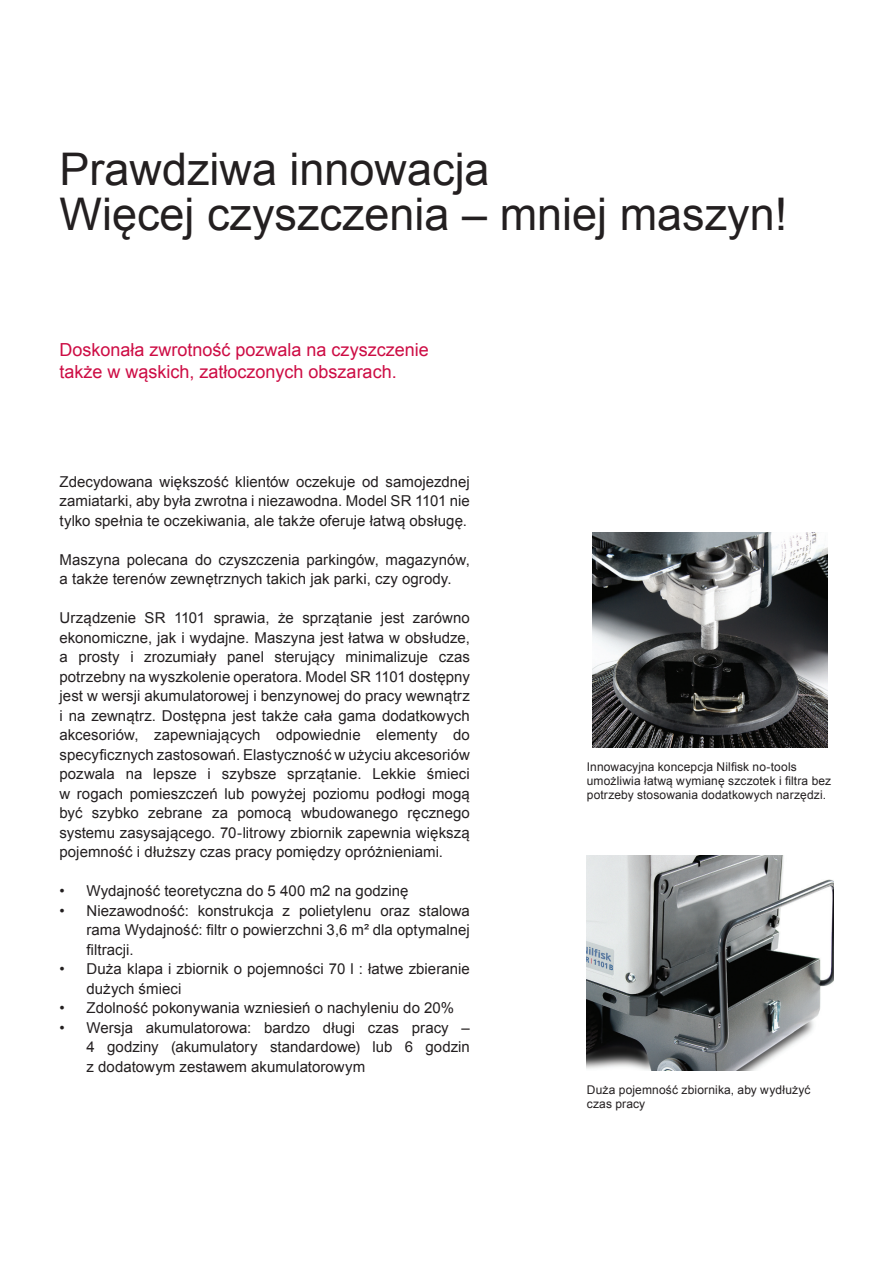
<style>
.page{position:relative;width:893px;height:1263px;background:#fff}
.page>*{position:absolute;margin:0;border:0;box-sizing:border-box;transform-origin:0 0}
.t1{font:45px/45px "Arial";color:#231f20}
.t2{font:18px/22.5px "Arial";color:#cd0c44}
.t3{font:15px/19.5px "Arial";letter-spacing:.005em;color:#231f20;text-align:justify}
.t4{font:12px/14.4px "Arial";letter-spacing:.01em;color:#231f20}
</style>
<div class="page">
<img style="left:593px;top:532px;width:234px;height:215px">
<img style="left:587px;top:855px;width:246px;height:215px">
<h1 class="t1" style="left:60px;top:146px;width:729px">Prawdziwa innowacja<br>Więcej czyszczenia – mniej maszyn!</h1>
<p class="t2" style="left:60px;top:338px;width:371px">Doskonała zwrotność pozwala na czyszczenie także w wąskich, zatłoczonych obszarach.</p>
<p class="t3" style="left:60px;top:472px;width:412px">Zdecydowana większość klientów oczekuje od samojezdnej zamiatarki, aby była zwrotna i niezawodna. Model SR 1101 nie tylko spełnia te oczekiwania, ale także oferuje łatwą obsługę.</p>
<p class="t3" style="left:60px;top:550px;width:412px">Maszyna polecana do czyszczenia parkingów, magazynów, a także terenów zewnętrznych takich jak parki, czy ogrody.</p>
<p class="t3" style="left:60px;top:608px;width:412px">Urządzenie SR 1101 sprawia, że sprzątanie jest zarówno ekonomiczne, jak i wydajne. Maszyna jest łatwa w obsłudze, a prosty i zrozumiały panel sterujący minimalizuje czas potrzebny na wyszkolenie operatora. Model SR 1101 dostępny jest w wersji akumulatorowej i benzynowej do pracy wewnątrz i na zewnątrz. Dostępna jest także cała gama dodatkowych akcesoriów, zapewniających odpowiednie elementy do specyficznych zastosowań. Elastyczność w użyciu akcesoriów pozwala na lepsze i szybsze sprzątanie. Lekkie śmieci w rogach pomieszczeń lub powyżej poziomu podłogi mogą być szybko zebrane za pomocą wbudowanego ręcznego systemu zasysającego. 70-litrowy zbiornik zapewnia większą pojemność i dłuższy czas pracy pomiędzy opróżnieniami.</p>
<p class="t3" style="left:60px;top:881px;width:350px">• Wydajność teoretyczna do 5 400 m2 na godzinę</p>
<p class="t3" style="left:87px;top:901px;width:385px;text-indent:-27px">• Niezawodność: konstrukcja z polietylenu oraz stalowa rama Wydajność: filtr o powierzchni 3,6 m² dla optymalnej filtracji.</p>
<p class="t3" style="left:87px;top:959px;width:385px;text-indent:-27px">• Duża klapa i zbiornik o pojemności 70 l : łatwe zbieranie dużych śmieci</p>
<p class="t3" style="left:60px;top:998px;width:396px">• Zdolność pokonywania wzniesień o nachyleniu do 20%</p>
<p class="t3" style="left:87px;top:1018px;width:385px;text-indent:-27px">• Wersja akumulatorowa: bardzo długi czas pracy – 4 godziny (akumulatory standardowe) lub 6 godzin z dodatowym zestawem akumulatorowym</p>
<p class="t4" style="left:587px;top:759px;width:246px">Innowacyjna koncepcja Nilfisk no-tools umożliwia łatwą wymianę szczotek i filtra bez potrzeby stosowania dodatkowych narzędzi.</p>
<p class="t4" style="left:587px;top:1082px;width:225px">Duża pojemność zbiornika, aby wydłużyć czas pracy</p>
</div>
